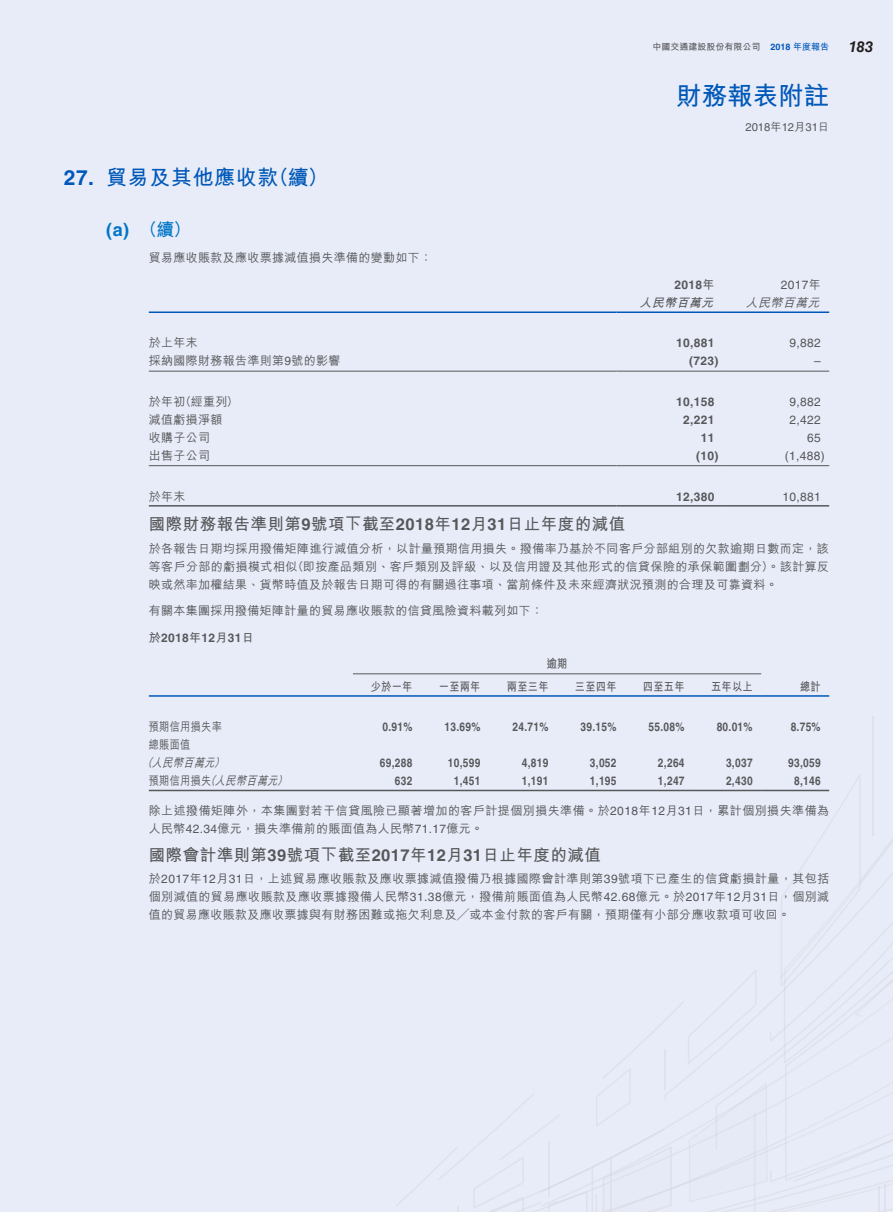
<style>
.page{position:relative;width:893px;height:1212px;background:#e8ecf8}
.page>*{position:absolute;margin:0;border:0;box-sizing:border-box;transform-origin:0 0}
.t1{font:700 25.5px "M Hei HK";color:#0058b8}
.t2{font:700 21px "M Hei HK";letter-spacing:.03em;color:#0058b8}
.t3{font:700 18px "Helvetica LT Std";color:#0076c7}
.t4{font:700 16.5px "M Hei HK";letter-spacing:.03em;color:#57585a}
.t5{font:italic 700 15px "Helvetica LT Std";color:#231f20}
.t6{font:500 12px/18px "M Hei HK";letter-spacing:.03em;color:#57585a;text-align:justify}
.t7{font:700 12px "Helvetica LT Std";letter-spacing:.03em;color:#57585a;scale:.85 1}
.t8{font:700 12px "Helvetica LT Std";letter-spacing:.03em;color:#57585a}
.t9{font:12px "Helvetica LT Std";letter-spacing:.03em;color:#57585a}
.t10{font:700 12px "M Hei HK";letter-spacing:.03em;color:#57585a;scale:.85 1}
.t11{font:italic 500 12px "M Hei HK";color:#57585a;scale:.85 1}
.t12{font:500 12px "M Hei HK";letter-spacing:.03em;color:#57585a;scale:.85 1}
.t13{font:italic 700 12px "M Hei HK";color:#57585a}
.t14{font:italic 500 12px "M Hei HK";color:#57585a}
.t15{font:11.25px "Helvetica LT Std";color:#57585a}
.t16{font:700 9px "M Hei HK";color:#57585a}
.s1{font-family:"Helvetica LT Std";color:#0058b8}
.s2{color:#0058b8}
.s3{font-family:"Helvetica LT Std"}
.s4{font-family:"M Hei HK"}
.s5{font-family:"M Hei HK";font-weight:500}
.s6{font-family:"Helvetica LT Std";font-weight:400}
.s7{font-style:normal}
</style>
<div class="page">
<svg style="left:373px;top:716px;width:520px;height:496px"></svg>
<hr style="left:149px;top:311px;width:468px;height:2px;background:#0058b8">
<hr style="left:617px;top:311px;width:106px;height:2px;background:#0058b8">
<hr style="left:723px;top:311px;width:106px;height:2px;background:#0058b8">
<hr style="left:149px;top:371px;width:468px;height:1px;background:#57585a">
<hr style="left:617px;top:371px;width:106px;height:1px;background:#57585a">
<hr style="left:723px;top:371px;width:106px;height:1px;background:#57585a">
<hr style="left:149px;top:465px;width:468px;height:1px;background:#57585a">
<hr style="left:617px;top:465px;width:106px;height:1px;background:#57585a">
<hr style="left:723px;top:465px;width:106px;height:1px;background:#57585a">
<hr style="left:149px;top:505px;width:468px;height:1px;background:#57585a">
<hr style="left:617px;top:505px;width:106px;height:1px;background:#57585a">
<hr style="left:723px;top:505px;width:106px;height:1px;background:#57585a">
<hr style="left:353px;top:673px;width:408px;height:1px;background:#57585a">
<hr style="left:149px;top:695px;width:204px;height:2px;background:#0058b8">
<hr style="left:353px;top:695px;width:68px;height:2px;background:#0058b8">
<hr style="left:421px;top:695px;width:68px;height:2px;background:#0058b8">
<hr style="left:489px;top:695px;width:68px;height:2px;background:#0058b8">
<hr style="left:557px;top:695px;width:68px;height:2px;background:#0058b8">
<hr style="left:625px;top:695px;width:68px;height:2px;background:#0058b8">
<hr style="left:693px;top:695px;width:68px;height:2px;background:#0058b8">
<hr style="left:761px;top:695px;width:68px;height:2px;background:#0058b8">
<hr style="left:149px;top:790px;width:204px;height:1px;background:#57585a">
<hr style="left:353px;top:790px;width:68px;height:1px;background:#57585a">
<hr style="left:421px;top:790px;width:68px;height:1px;background:#57585a">
<hr style="left:489px;top:790px;width:68px;height:1px;background:#57585a">
<hr style="left:557px;top:790px;width:68px;height:1px;background:#57585a">
<hr style="left:625px;top:790px;width:68px;height:1px;background:#57585a">
<hr style="left:693px;top:790px;width:68px;height:1px;background:#57585a">
<hr style="left:761px;top:790px;width:68px;height:1px;background:#57585a">
<p class="t16" style="left:652px;top:40px;width:178px">中國交通建設股份有限公司 <span class="s1">2018</span> <span class="s2">年度報告</span></p>
<p class="t5" style="left:849px;top:37px;width:26px">183</p>
<h1 class="t1" style="left:676px;top:77px;width:154px">財務報表附註</h1>
<h2 class="t2" style="left:64px;top:162px;width:266px"><span class="s3">27.</span> 貿易及其他應收款（續）</h2>
<h3 class="t3" style="left:106px;top:219px;width:86px">(a) <span class="s4">（續）</span></h3>
<p class="t6" style="left:149px;top:248px;width:285px">貿易應收賬款及應收票據減值損失準備的變動如下：</p>
<p class="t15" style="left:745px;top:121px;width:85px">2018<span class="s5">年</span>12<span class="s5">月</span>31<span class="s5">日</span></p>
<p class="t8" style="left:674px;top:277px;width:42px">2018<span class="s4">年</span></p>
<p class="t9" style="left:781px;top:278px;width:42px">2017<span class="s5">年</span></p>
<p class="t13" style="left:639px;top:294px;width:79px">人民幣百萬元</p>
<p class="t14" style="left:746px;top:294px;width:79px">人民幣百萬元</p>
<p class="t6" style="left:149px;top:333px;width:51px">於上年末</p>
<p class="t8" style="left:676px;top:336px;width:40px">10,881</p>
<p class="t9" style="left:789px;top:336px;width:33px">9,882</p>
<p class="t6" style="left:149px;top:351px;width:193px">採納國際財務報告準則第<span class="s6">9</span>號的影響</p>
<p class="t8" style="left:689px;top:354px;width:31px">(723)</p>
<p class="t9" style="left:814px;top:354px;width:8px">–</p>
<p class="t6" style="left:149px;top:391px;width:91px">於年初（經重列）</p>
<p class="t8" style="left:676px;top:394px;width:40px">10,158</p>
<p class="t9" style="left:789px;top:395px;width:33px">9,882</p>
<p class="t6" style="left:149px;top:409px;width:75px">減值虧損淨額</p>
<p class="t8" style="left:683px;top:412px;width:33px">2,221</p>
<p class="t9" style="left:789px;top:413px;width:33px">2,422</p>
<p class="t6" style="left:149px;top:427px;width:63px">收購子公司</p>
<p class="t8" style="left:701px;top:430px;width:15px">11</p>
<p class="t9" style="left:807px;top:431px;width:15px">65</p>
<p class="t6" style="left:149px;top:445px;width:63px">出售子公司</p>
<p class="t8" style="left:696px;top:448px;width:24px">(10)</p>
<p class="t9" style="left:785px;top:449px;width:42px">(1,488)</p>
<p class="t6" style="left:149px;top:486px;width:38px">於年末</p>
<p class="t8" style="left:676px;top:489px;width:40px">12,380</p>
<p class="t9" style="left:782px;top:489px;width:40px">10,881</p>
<h3 class="t4" style="left:149px;top:512px;width:478px">國際財務報告準則第<span class="s3">9</span>號項下截至<span class="s3">2018</span>年<span class="s3">12</span>月<span class="s3">31</span>日止年度的減值</h3>
<p class="t6" style="left:149px;top:538px;width:682px">於各報告日期均採用撥備矩陣進行減值分析，以計量預期信用損失。撥備率乃基於不同客戶分部組別的欠款逾期日數而定，該等客戶分部的虧損模式相似（即按產品類別、客戶類別及評級、以及信用證及其他形式的信貸保險的承保範圍劃分）。該計算反映或然率加權結果、貨幣時值及於報告日期可得的有關過往事項、當前條件及未來經濟狀況預測的合理及可靠資料。</p>
<p class="t6" style="left:149px;top:601px;width:396px">有關本集團採用撥備矩陣計量的貿易應收賬款的信貸風險資料載列如下：</p>
<p class="t8" style="left:149px;top:630px;width:107px"><span class="s4">於</span>2018<span class="s4">年</span>12<span class="s4">月</span>31<span class="s4">日</span></p>
<p class="t10" style="left:547px;top:655px;width:26px">逾期</p>
<p class="t10" style="left:371px;top:677px;width:51px">少於一年</p>
<p class="t10" style="left:439px;top:677px;width:51px">一至兩年</p>
<p class="t10" style="left:507px;top:677px;width:51px">兩至三年</p>
<p class="t10" style="left:575px;top:677px;width:51px">三至四年</p>
<p class="t10" style="left:643px;top:677px;width:51px">四至五年</p>
<p class="t10" style="left:711px;top:677px;width:51px">五年以上</p>
<p class="t10" style="left:800px;top:677px;width:26px">總計</p>
<p class="t12" style="left:149px;top:718px;width:88px">預期信用損失率</p>
<p class="t7" style="left:382px;top:720px;width:37px">0.91%</p>
<p class="t7" style="left:444px;top:720px;width:44px">13.69%</p>
<p class="t7" style="left:512px;top:720px;width:44px">24.71%</p>
<p class="t7" style="left:581px;top:720px;width:44px">39.15%</p>
<p class="t7" style="left:649px;top:720px;width:44px">55.08%</p>
<p class="t7" style="left:717px;top:720px;width:44px">80.01%</p>
<p class="t7" style="left:791px;top:720px;width:37px">8.75%</p>
<p class="t12" style="left:149px;top:736px;width:51px">總賬面值</p>
<p class="t11" style="left:142px;top:754px;width:102px">（人民幣百萬元）</p>
<p class="t7" style="left:380px;top:756px;width:40px">69,288</p>
<p class="t7" style="left:448px;top:756px;width:40px">10,599</p>
<p class="t7" style="left:522px;top:756px;width:33px">4,819</p>
<p class="t7" style="left:590px;top:756px;width:33px">3,052</p>
<p class="t7" style="left:658px;top:756px;width:33px">2,264</p>
<p class="t7" style="left:726px;top:756px;width:33px">3,037</p>
<p class="t7" style="left:788px;top:756px;width:40px">93,059</p>
<p class="t11" style="left:149px;top:772px;width:169px"><span class="s7">預期信用損失</span>（人民幣百萬元）</p>
<p class="t7" style="left:395px;top:774px;width:22px">632</p>
<p class="t7" style="left:454px;top:774px;width:33px">1,451</p>
<p class="t7" style="left:522px;top:774px;width:33px">1,191</p>
<p class="t7" style="left:590px;top:774px;width:33px">1,195</p>
<p class="t7" style="left:658px;top:774px;width:33px">1,247</p>
<p class="t7" style="left:726px;top:774px;width:33px">2,430</p>
<p class="t7" style="left:794px;top:774px;width:33px">8,146</p>
<p class="t6" style="left:149px;top:800px;width:682px">除上述撥備矩陣外，本集團對若干信貸風險已顯著增加的客戶計提個別損失準備。於<span class="s6">2018</span>年<span class="s6">12</span>月<span class="s6">31</span>日，累計個別損失準備為人民幣<span class="s6">42.34</span>億元，損失準備前的賬面值為人民幣<span class="s6">71.17</span>億元。</p>
<h3 class="t4" style="left:149px;top:843px;width:454px">國際會計準則第<span class="s3">39</span>號項下截至<span class="s3">2017</span>年<span class="s3">12</span>月<span class="s3">31</span>日止年度的減值</h3>
<p class="t6" style="left:149px;top:868px;width:682px">於<span class="s6">2017</span>年<span class="s6">12</span>月<span class="s6">31</span>日，上述貿易應收賬款及應收票據減值撥備乃根據國際會計準則第<span class="s6">39</span>號項下已產生的信貸虧損計量，其包括個別減值的貿易應收賬款及應收票據撥備人民幣<span class="s6">31.38</span>億元，撥備前賬面值為人民幣<span class="s6">42.68</span>億元。於<span class="s6">2017</span>年<span class="s6">12</span>月<span class="s6">31</span>日，個別減值的貿易應收賬款及應收票據與有財務困難或拖欠利息及╱或本金付款的客戶有關，預期僅有小部分應收款項可收回。</p>
</div>
